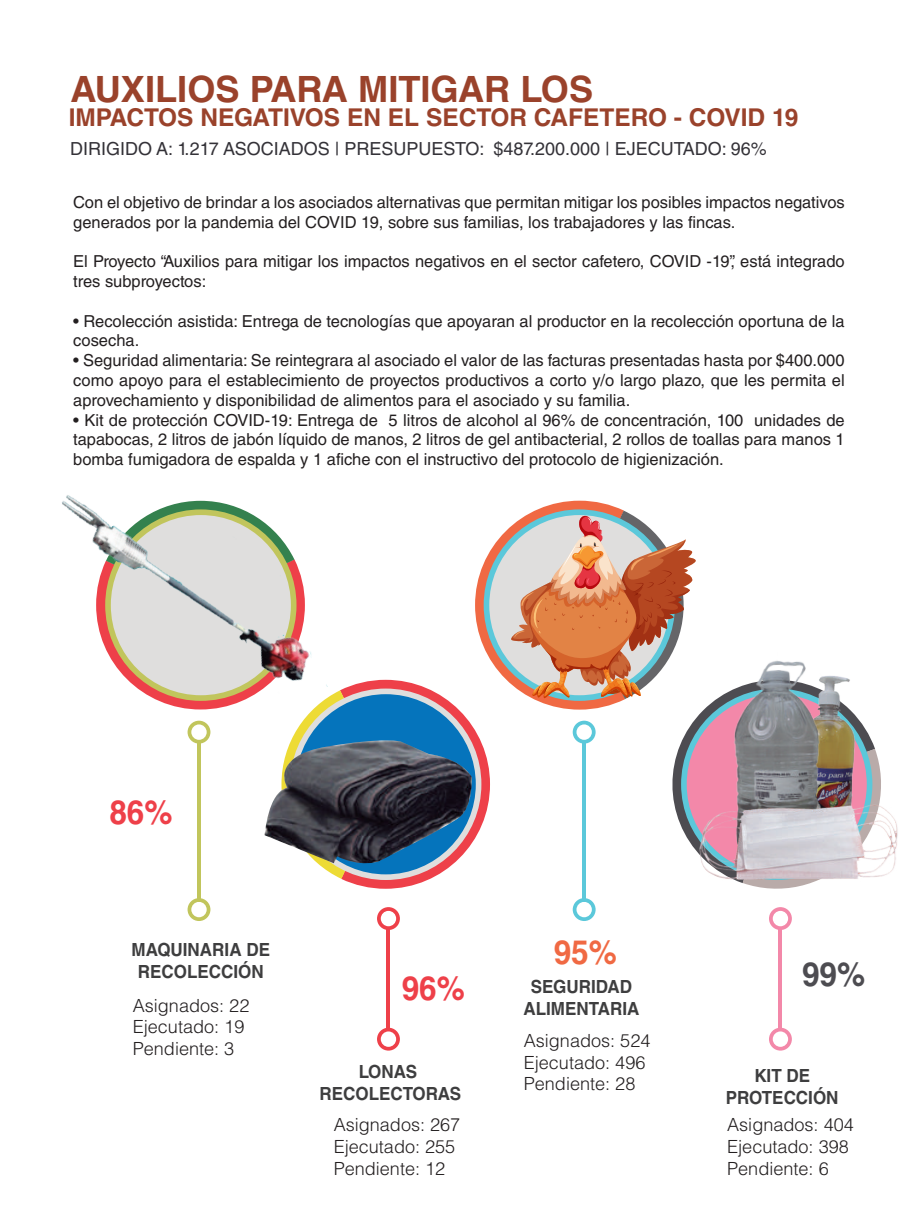
<style>
.page{position:relative;width:918px;height:1229px;background:#fff}
.page>*{position:absolute;margin:0;border:0;box-sizing:border-box;transform-origin:0 0}
.t1{font:700 36.3px "Helvetica LT Std";color:#9a422b}
.t2{font:700 33.45px "Helvetica LT Std";color:#ee4049;scale:.94 1}
.t3{font:700 33.45px "Helvetica LT Std";color:#f06943;scale:.94 1}
.t4{font:700 33.45px "Helvetica LT Std";color:#4d4c51;scale:.94 1}
.t5{font:700 24.45px "Helvetica LT Std";color:#9a422b}
.t6{font:300 18.15px/21.8px "Helvetica LT Std";color:#231f20}
.t7{font:700 18.15px/21.8px "Helvetica LT Std";color:#3e3e3f;text-align:center;scale:.94 1}
.t8{font:18px "Helvetica LT Std";color:#343238}
.t9{font:16.5px/19.8px "Helvetica LT Std";color:#231f20}
</style>
<div class="page">
<hr style="left:197px;top:740px;width:4px;height:161px;background:#c1c55c">
<svg style="left:188px;top:898px;width:22px;height:22px"></svg>
<hr style="left:582px;top:740px;width:4px;height:161px;background:#5bc8da">
<svg style="left:573px;top:898px;width:23px;height:22px"></svg>
<hr style="left:387px;top:927px;width:3px;height:103px;background:#ee4049">
<svg style="left:377px;top:1027px;width:23px;height:23px"></svg>
<svg style="left:377px;top:907px;width:23px;height:22px"></svg>
<svg style="left:696px;top:699px;width:179px;height:49px"></svg>
<svg style="left:746px;top:748px;width:135px;height:141px"></svg>
<div style="left:687px;top:694px;width:180px;height:180px;background:#f388a9;border-radius:50%"></div>
<hr style="left:779px;top:927px;width:3px;height:103px;background:#f388a9">
<svg style="left:769px;top:1027px;width:23px;height:23px"></svg>
<svg style="left:769px;top:907px;width:23px;height:22px"></svg>
<img style="left:843px;top:677px;width:14px;height:124px">
<img style="left:717px;top:660px;width:126px;height:141px">
<img style="left:696px;top:801px;width:202px;height:83px">
<img style="left:62px;top:495px;width:34px;height:50px">
<svg style="left:96px;top:500px;width:600px;height:388px"></svg>
<h1 class="t1" style="left:70px;top:67px;width:524px">AUXILIOS PARA MITIGAR LOS</h1>
<p class="t8" style="left:70px;top:138px;width:698px">DIRIGIDO A: 1.217 ASOCIADOS | PRESUPUESTO: $487.200.000 | EJECUTADO: 96%</p>
<p class="t9" style="left:73px;top:192px;width:773px">Con el objetivo de brindar a los asociados alternativas que permitan mitigar los posibles impactos negativos generados por la pandemia del COVID 19, sobre sus familias, los trabajadores y las fincas.</p>
<p class="t9" style="left:73px;top:251px;width:773px">El Proyecto “Auxilios para mitigar los impactos negativos en el sector cafetero, COVID -19”, está integrado tres subproyectos:</p>
<p class="t9" style="left:73px;top:311px;width:773px">• Recolección asistida: Entrega de tecnologías que apoyaran al productor en la recolección oportuna de la cosecha.</p>
<p class="t9" style="left:73px;top:350px;width:773px;text-align:justify">• Seguridad alimentaria: Se reintegrara al asociado el valor de las facturas presentadas hasta por $400.000 como apoyo para el establecimiento de proyectos productivos a corto y/o largo plazo, que les permita el aprovechamiento y disponibilidad de alimentos para el asociado y su familia.</p>
<p class="t9" style="left:73px;top:410px;width:773px;text-align:justify">• Kit de protección COVID-19: Entrega de 5 litros de alcohol al 96% de concentración, 100 unidades de tapabocas, 2 litros de jabón líquido de manos, 2 litros de gel antibacterial, 2 rollos de toallas para manos 1 bomba fumigadora de espalda y 1 afiche con el instructivo del protocolo de higienización.</p>
<h3 class="t5" style="left:69px;top:103px;width:731px">IMPACTOS NEGATIVOS EN EL SECTOR CAFETERO - COVID 19</h3>
<h2 class="t2" style="left:109px;top:791px;width:69px">86%</h2>
<p class="t7" style="left:132px;top:938px;width:149px">MAQUINARIA DE<br>RECOLECCIÓN</p>
<p class="t6" style="left:133px;top:994px;width:118px">Asignados: 22<br>Ejecutado: 19<br>Pendiente: 3</p>
<h2 class="t2" style="left:402px;top:967px;width:69px">96%</h2>
<p class="t7" style="left:319px;top:1060px;width:152px">LONAS<br>RECOLECTORAS</p>
<p class="t6" style="left:334px;top:1113px;width:128px">Asignados: 267<br>Ejecutado: 255<br>Pendiente: 12</p>
<h2 class="t3" style="left:554px;top:931px;width:69px">95%</h2>
<p class="t7" style="left:523px;top:975px;width:125px">SEGURIDAD<br>ALIMENTARIA</p>
<p class="t6" style="left:524px;top:1029px;width:128px">Asignados: 524<br>Ejecutado: 496<br>Pendiente: 28</p>
<h2 class="t4" style="left:802px;top:953px;width:69px">99%</h2>
<p class="t7" style="left:726px;top:1064px;width:121px">KIT DE<br>PROTECCIÓN</p>
<p class="t6" style="left:727px;top:1113px;width:128px">Asignados: 404<br>Ejecutado: 398<br>Pendiente: 6</p>
</div>
